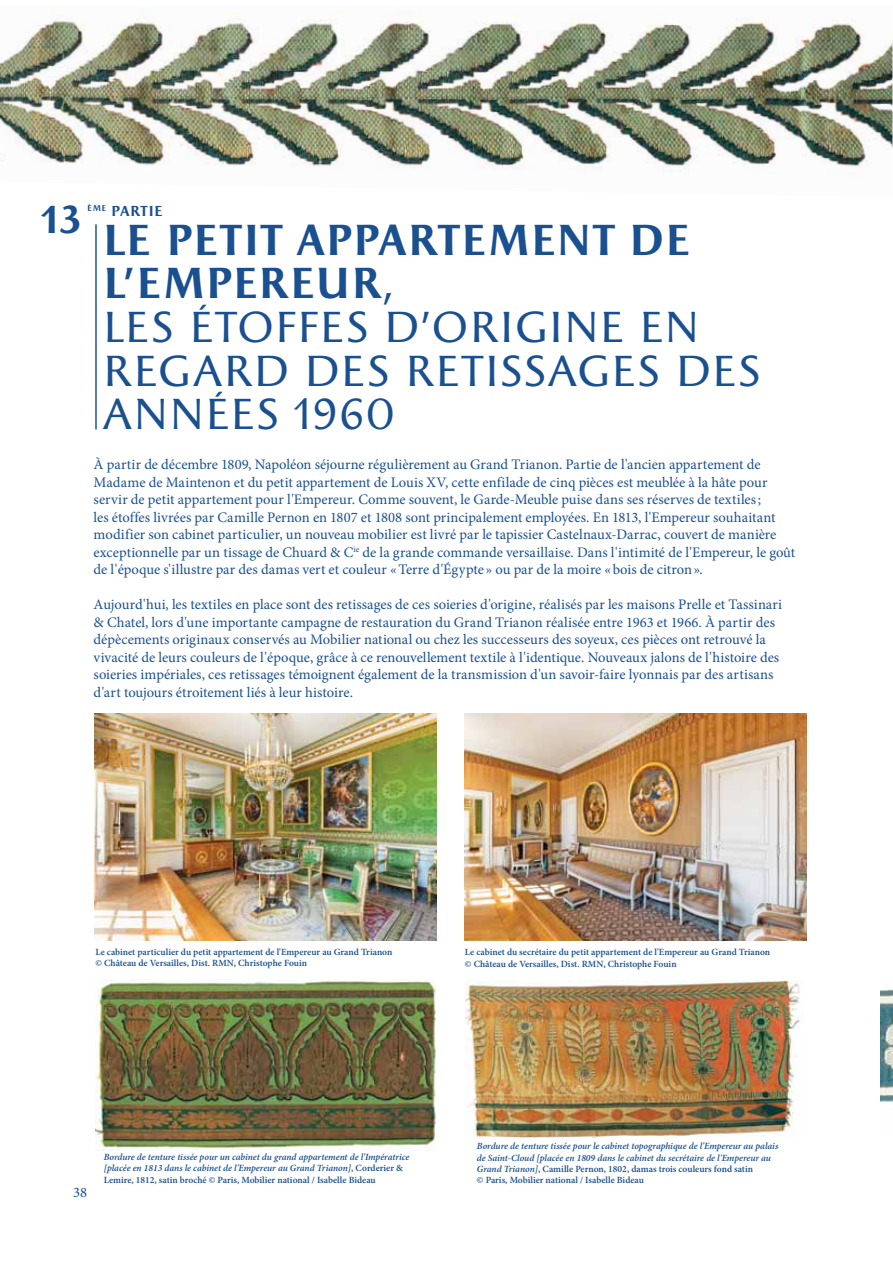
<style>
.page{position:relative;width:893px;height:1263px;background:#fff}
.page>*{position:absolute;margin:0;border:0;box-sizing:border-box;transform-origin:0 0}
.t1{font:43.8px/43.8px "Apollon";color:#1a5090}
.t2{font:700 39.3px "Apollon";color:#1a5090}
.t3{font:14.55px/17.5px "Minion Pro";letter-spacing:-.005em;color:#1a5090}
.t4{font:700 14.55px "Apollon";letter-spacing:.025em;color:#1a5090}
.t5{font:italic 600 9.45px/11.4px "Minion Pro";color:#1a5090}
.t6{font:600 9.45px/11.4px "Minion Pro";color:#1a5090}
.s1{font-weight:700}
.s2{font-style:normal}
</style>
<div class="page">
<hr style="left:95px;top:224px;width:2px;height:205px;background:#1a5090">
<img style="left:95px;top:713px;width:341px;height:228px">
<img style="left:466px;top:981px;width:337px;height:156px">
<img style="left:96px;top:980px;width:340px;height:170px">
<img style="left:465px;top:713px;width:341px;height:228px">
<img style="left:0;top:12px;width:893px;height:161px">
<img style="left:880px;top:989px;width:13px;height:114px">
<h2 class="t2" style="left:41px;top:196px;width:43px">13</h2>
<p class="t4" style="left:87px;top:202px;width:77px"><sup>ÈME</sup> PARTIE</p>
<h1 class="t1" style="left:103px;top:218px;width:661px"><span class="s1">LE PETIT APPARTEMENT DE<br>L'EMPEREUR</span>,<br>LES ÉTOFFES D'ORIGINE EN<br>REGARD DES RETISSAGES DES<br>ANNÉES 1960</h1>
<p class="t3" style="left:94px;top:457px;width:703px">À partir de décembre 1809, Napoléon séjourne régulièrement au Grand Trianon. Partie de l'ancien appartement de Madame de Maintenon et du petit appartement de Louis XV, cette enfilade de cinq pièces est meublée à la hâte pour servir de petit appartement pour l'Empereur. Comme souvent, le Garde-Meuble puise dans ses réserves de textiles ;<br>les étoffes livrées par Camille Pernon en 1807 et 1808 sont principalement employées. En 1813, l'Empereur souhaitant modifier son cabinet particulier, un nouveau mobilier est livré par le tapissier Castelnaux-Darrac, couvert de manière exceptionnelle par un tissage de Chuard &amp; C<sup>ie</sup> de la grande commande versaillaise. Dans l'intimité de l'Empereur, le goût de l'époque s'illustre par des damas vert et couleur « Terre d'Égypte » ou par de la moire « bois de citron ».</p>
<p class="t3" style="left:94px;top:597px;width:690px">Aujourd'hui, les textiles en place sont des retissages de ces soieries d'origine, réalisés par les maisons Prelle et Tassinari &amp; Chatel, lors d'une importante campagne de restauration du Grand Trianon réalisée entre 1963 et 1966. À partir des dépècements originaux conservés au Mobilier national ou chez les successeurs des soyeux, ces pièces ont retrouvé la vivacité de leurs couleurs de l'époque, grâce à ce renouvellement textile à l'identique. Nouveaux jalons de l'histoire des soieries impériales, ces retissages témoignent également de la transmission d'un savoir-faire lyonnais par des artisans d'art toujours étroitement liés à leur histoire.</p>
<p class="t6" style="left:95px;top:947px;width:299px">Le cabinet particulier du petit appartement de l'Empereur au Grand Trianon © Château de Versailles, Dist. RMN, Christophe Fouin</p>
<p class="t6" style="left:465px;top:947px;width:307px">Le cabinet du secrétaire du petit appartement de l'Empereur au Grand Trianon © Château de Versailles, Dist. RMN, Christophe Fouin</p>
<p class="t5" style="left:104px;top:1152px;width:307px">Bordure de tenture tissée pour un cabinet du grand appartement de l'Impératrice [placée en 1813 dans le cabinet de l'Empereur au Grand Trianon]<span class="s2">, Corderier &amp;<br>Lemire, 1812, satin broché © Paris, Mobilier national / Isabelle Bideau</span></p>
<p class="t5" style="left:477px;top:1141px;width:303px">Bordure de tenture tissée pour le cabinet topographique de l'Empereur au palais de Saint-Cloud [placée en 1809 dans le cabinet du secrétaire de l'Empereur au Grand Trianon]<span class="s2">, Camille Pernon, 1802, damas trois couleurs fond satin<br>© Paris, Mobilier national / Isabelle Bideau</span></p>
<p class="t3" style="left:73px;top:1185px;width:15px">38</p>
</div>
